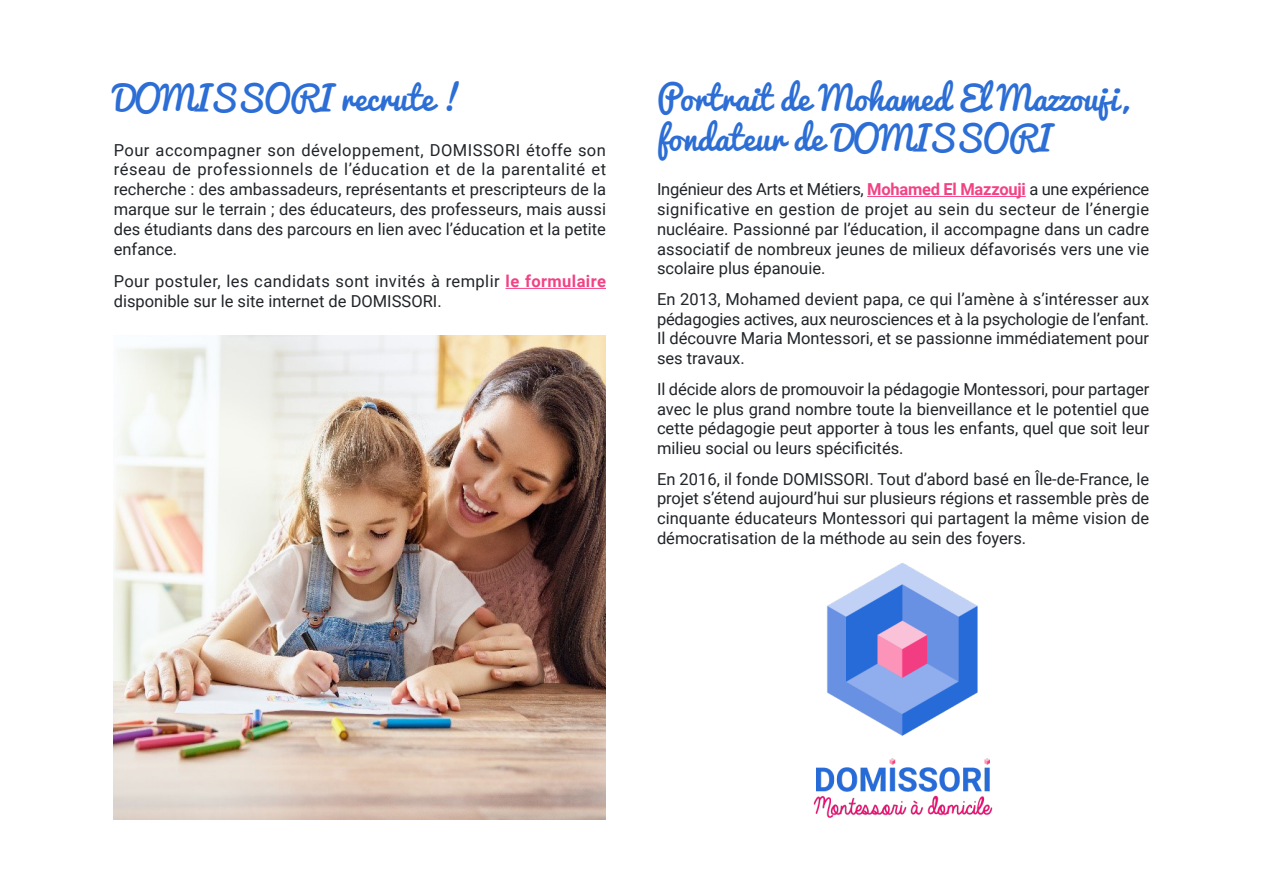
<style>
.page{position:relative;width:1263px;height:893px;background:#fff}
.page>*{position:absolute;margin:0;border:0;box-sizing:border-box;transform-origin:0 0}
.Pages_-_Titre_1{font:33px/39.6px "Pacifico";color:#2c6ed5}
.Pages_-_Paragraphe{font:16.5px/19.8px "Roboto";color:#212529;text-align:justify}
.Pages_-_Paragraphe-2{font:16.5px/19.8px "Roboto";letter-spacing:.02em;color:#212529}
.s1{font-weight:700;color:#f24284}
</style>
<div class="page">
<hr style="left:505px;top:288px;width:101px;height:1px;background:#f24284">
<img style="left:114px;top:336px;width:492px;height:483px">
<hr style="left:867px;top:196px;width:159px;height:1px;background:#f24284">
<img style="left:814px;top:563px;width:178px;height:255px">
<p class="Pages_-_Titre_1" style="left:114px;top:80px;width:350px">DOMISSORI recrute !</p>
<p class="Pages_-_Paragraphe" style="left:114px;top:139px;width:494px">Pour accompagner son développement, DOMISSORI étoffe son réseau de professionnels de l’éducation et de la parentalité et recherche : des ambassadeurs, représentants et prescripteurs de la marque sur le terrain ; des éducateurs, des professeurs, mais aussi des étudiants dans des parcours en lien avec l’éducation et la petite enfance.</p>
<p class="Pages_-_Paragraphe-2" style="left:114px;top:271px;width:494px">Pour postuler, les candidats sont invités à remplir <span class="s1">le formulaire </span>disponible sur le site internet de DOMISSORI.</p>
<p class="Pages_-_Titre_1" style="left:657px;top:80px;width:473px">Portrait de Mohamed El Mazzouji, fondateur de DOMISSORI</p>
<p class="Pages_-_Paragraphe" style="left:657px;top:179px;width:494px">Ingénieur des Arts et Métiers, <span class="s1">Mohamed El Mazzouji</span> a une expérience significative en gestion de projet au sein du secteur de l’énergie nucléaire. Passionné par l’éducation, il accompagne dans un cadre associatif de nombreux jeunes de milieux défavorisés vers une vie scolaire plus épanouie.</p>
<p class="Pages_-_Paragraphe" style="left:657px;top:288px;width:494px">En 2013, Mohamed devient papa, ce qui l’amène à s’intéresser aux pédagogies actives, aux neurosciences et à la psychologie de l’enfant.<br>Il découvre Maria Montessori, et se passionne immédiatement pour ses travaux.</p>
<p class="Pages_-_Paragraphe" style="left:657px;top:378px;width:494px">Il décide alors de promouvoir la pédagogie Montessori, pour partager avec le plus grand nombre toute la bienveillance et le potentiel que cette pédagogie peut apporter à tous les enfants, quel que soit leur milieu social ou leurs spécificités.</p>
<p class="Pages_-_Paragraphe" style="left:657px;top:468px;width:494px">En 2016, il fonde DOMISSORI. Tout d’abord basé en Île-de-France, le projet s’étend aujourd’hui sur plusieurs régions et rassemble près de cinquante éducateurs Montessori qui partagent la même vision de démocratisation de la méthode au sein des foyers.</p>
</div>
